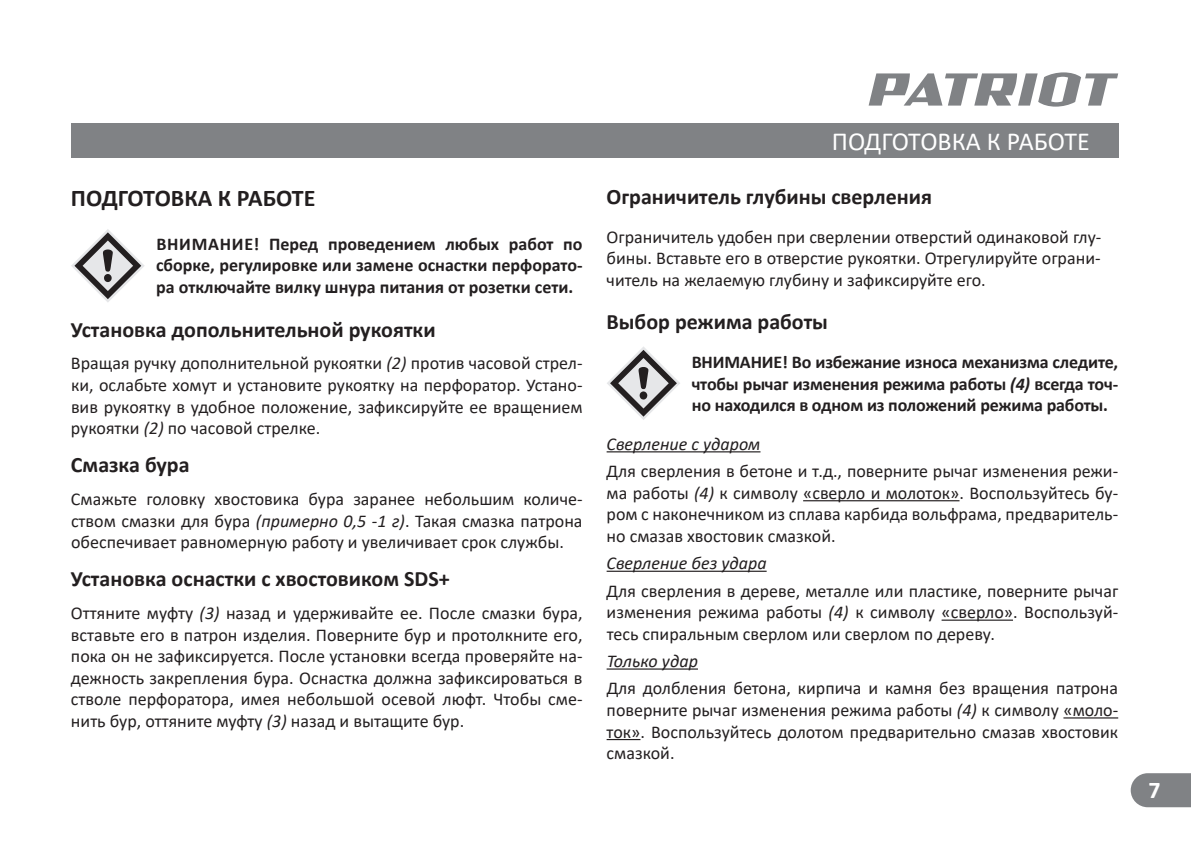
<style>
.page{position:relative;width:1191px;height:841px;background:#fff}
.page>*{position:absolute;margin:0;border:0;box-sizing:border-box;transform-origin:0 0}
.t1{font:26px "Calibri";color:#fff}
.t2{font:700 24px "Calibri";color:#231f20}
.t3{font:700 24px "Calibri";color:#fff}
.t4{font:700 22px "Calibri";color:#231f20}
.t5{font:18px/21.6px "Calibri";color:#231f20;text-align:justify}
.t6{font:700 18px/21.6px "Calibri";letter-spacing:-.01em;color:#231f20;text-align:justify}
.t7{font:italic 18px "Calibri";color:#231f20}
.s1{font-style:italic}
</style>
<div class="page">
<svg style="left:868px;top:72px;width:250px;height:35px"></svg>
<div style="left:71px;top:123px;width:1047px;height:34px;background:#808285"></div>
<svg style="left:1130px;top:773px;width:60px;height:34px;background:#898b8e"></svg>
<hr style="left:606px;top:451px;width:154px;height:1px;background:#231f20">
<hr style="left:803px;top:500px;width:156px;height:1px;background:#231f20">
<hr style="left:606px;top:570px;width:160px;height:2px;background:#231f20">
<hr style="left:941px;top:619px;width:71px;height:1px;background:#231f20">
<hr style="left:606px;top:668px;width:92px;height:1px;background:#231f20">
<hr style="left:1063px;top:717px;width:55px;height:1px;background:#231f20">
<hr style="left:606px;top:739px;width:34px;height:1px;background:#231f20">
<svg style="left:71px;top:229px;width:74px;height:73px"></svg>
<svg style="left:607px;top:347px;width:73px;height:73px"></svg>
<h2 class="t2" style="left:71px;top:181px;width:246px">ПОДГОТОВКА К РАБОТЕ</h2>
<p class="t6" style="left:156px;top:233px;width:428px">ВНИМАНИЕ! Перед проведением любых работ по сборке, регулировке или замене оснастки перфорато&shy;ра отключайте вилку шнура питания от розетки сети.</p>
<p class="t4" style="left:71px;top:313px;width:366px">Установка допольнительной рукоятки</p>
<p class="t5" style="left:71px;top:352px;width:513px">Вращая ручку дополнительной рукоятки <span class="s1">(2)</span> против часовой стрел&shy;ки, ослабьте хомут и установите рукоятку на перфоратор. Устано&shy;вив рукоятку в удобное положение, зафиксируйте ее вращением рукоятки <span class="s1">(2)</span> по часовой стрелке.</p>
<p class="t4" style="left:71px;top:449px;width:120px">Смазка бура</p>
<p class="t5" style="left:71px;top:488px;width:513px">Смажьте головку хвостовика бура заранее небольшим количе&shy;ством смазки для бура <span class="s1">(примерно 0,5 -1 г)</span>. Такая смазка патрона обеспечивает равномерную работу и увеличивает срок службы.</p>
<p class="t4" style="left:71px;top:563px;width:380px">Установка оснастки с хвостовиком SDS+</p>
<p class="t5" style="left:71px;top:601px;width:513px">Оттяните муфту <span class="s1">(3)</span> назад и удерживайте ее. После смазки бура, вставьте его в патрон изделия. Поверните бур и протолкните его, пока он не зафиксируется. После установки всегда проверяйте на&shy;дежность закрепления бура. Оснастка должна зафиксироваться в стволе перфоратора, имея небольшой осевой люфт. Чтобы сме&shy;нить бур, оттяните муфту <span class="s1">(3)</span> назад и вытащите бур.</p>
<h1 class="t1" style="left:831px;top:123px;width:259px">ПОДГОТОВКА К РАБОТЕ</h1>
<p class="t4" style="left:606px;top:181px;width:327px">Ограничитель глубины сверления</p>
<p class="t5" style="left:606px;top:225px;width:496px">Ограничитель удобен при сверлении отверстий одинаковой глу&shy;бины. Вставьте его в отверстие рукоятки. Отрегулируйте ограни&shy;читель на желаемую глубину и зафиксируйте его.</p>
<p class="t4" style="left:606px;top:306px;width:223px">Выбор режима работы</p>
<p class="t6" style="left:691px;top:351px;width:428px">ВНИМАНИЕ! Во избежание износа механизма следите, чтобы рычаг изменения режима работы <span class="s1">(4)</span> всегда точ&shy;но находился в одном из положений режима работы.</p>
<p class="t7" style="left:606px;top:431px;width:155px">Сверление с ударом</p>
<p class="t5" style="left:606px;top:460px;width:513px">Для сверления в бетоне и т.д., поверните рычаг изменения режи&shy;ма работы <span class="s1">(4)</span> к символу «сверло и молоток». Воспользуйтесь бу&shy;ром с наконечником из сплава карбида вольфрама, предваритель&shy;но смазав хвостовик смазкой.</p>
<p class="t7" style="left:606px;top:550px;width:161px">Сверление без удара</p>
<p class="t5" style="left:606px;top:579px;width:513px">Для сверления в дереве, металле или пластике, поверните рычаг изменения режима работы <span class="s1">(4)</span> к символу «сверло». Воспользуй&shy;тесь спиральным сверлом или сверлом по дереву.</p>
<p class="t7" style="left:606px;top:648px;width:93px">Только удар</p>
<p class="t5" style="left:606px;top:677px;width:513px">Для долбления бетона, кирпича и камня без вращения патрона поверните рычаг изменения режима работы <span class="s1">(4)</span> к символу «моло&shy;ток». Воспользуйтесь долотом предварительно смазав хвостовик смазкой.</p>
<h2 class="t3" style="left:1148px;top:773px;width:14px">7</h2>
</div>
